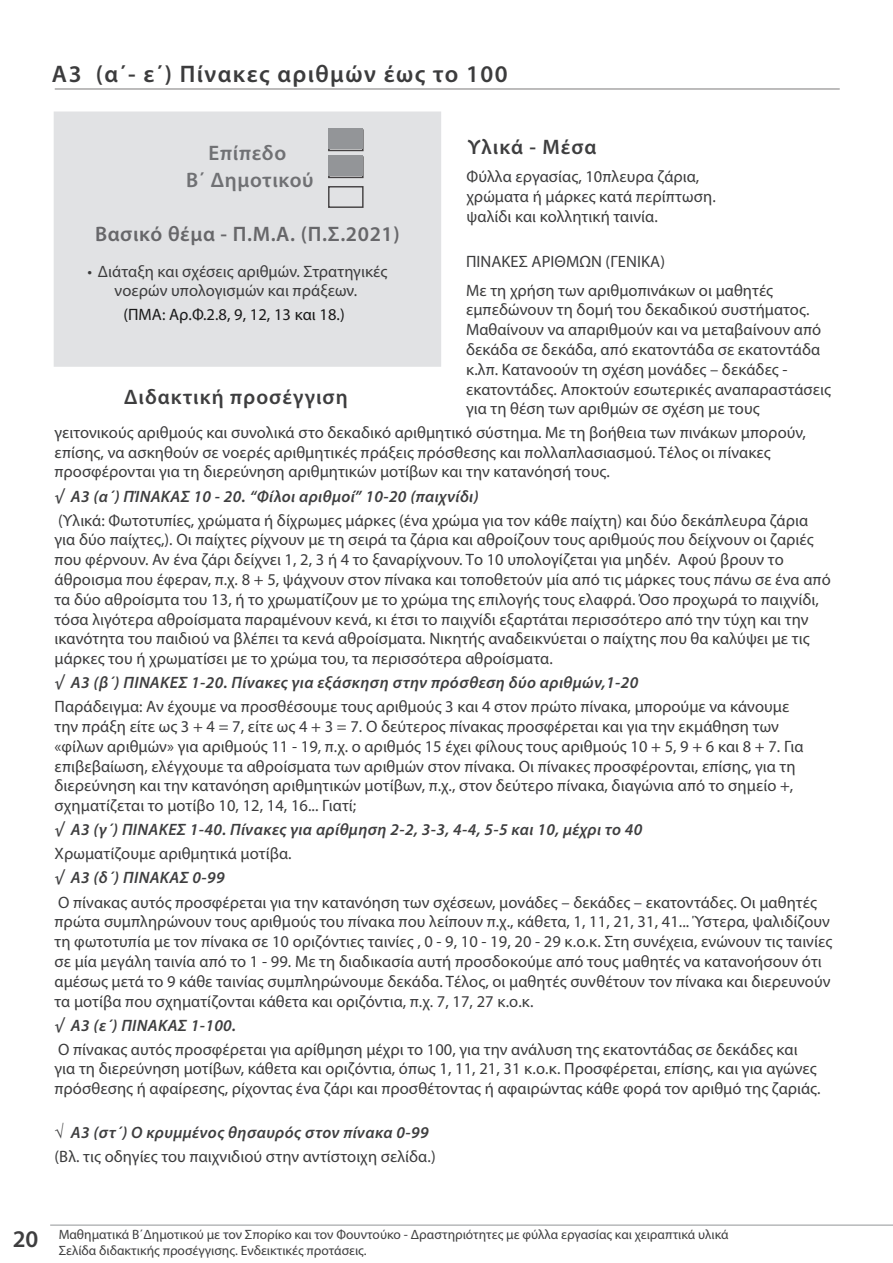
<style>
.page{position:relative;width:893px;height:1263px;background:#fff}
.page>*{position:absolute;margin:0;border:0;box-sizing:border-box;transform-origin:0 0}
.title_1{font:600 24px "Myriad Pro";letter-spacing:.06em;color:#3c3c3d}
.t1{font:600 21px "Myriad Pro";letter-spacing:.05em;color:#3e3e3f}
.t2{font:600 21px "Myriad Pro";letter-spacing:.03em;color:#67676a}
.t3{font:600 21px/27px "Myriad Pro";letter-spacing:.03em;color:#707174;text-align:center}
.teachers_text{font:16.5px/19.8px "Myriad Pro";letter-spacing:.005em;color:#3c3c3d}
.ypotitlos{font:italic 600 16.5px "Myriad Pro";letter-spacing:.025em;color:#3e3e3f}
.normal_11{font:16.5px "Myriad Pro";letter-spacing:.005em;color:#191919}
.t4{font:13.5px/16.2px "Myriad Pro";color:#3e3e3f}
.s1{font-family:"Arial";font-weight:400}
.s2{font-weight:600;font-size:24px}
</style>
<div class="page">
<div style="left:54px;top:112px;width:386px;height:254px;background:#e1e2e4"></div>
<div style="left:54px;top:112px;width:387px;height:255px;border:2px solid #e1e2e4"></div>
<hr style="left:50px;top:1225px;width:843px;height:1px;background:#939598">
<hr style="left:55px;top:89px;width:785px;height:1px;background:#231f20">
<div style="left:328px;top:129px;width:36px;height:22px;border:1px solid #231f20"></div>
<div style="left:328px;top:156px;width:36px;height:22px;border:1px solid #231f20"></div>
<div style="left:328px;top:186px;width:36px;height:22px;border:1px solid #231f20"></div>
<div style="left:328px;top:155px;width:34px;height:20px;background:#939598"></div>
<div style="left:328px;top:128px;width:34px;height:20px;background:#939598"></div>
<p class="title_1" style="left:52px;top:58px;width:457px">Α3 (α΄- ε΄) Πίνακες αριθμών έως το 100</p>
<p class="t3" style="left:186px;top:139px;width:129px">Επίπεδο<br>Β΄ Δημοτικού</p>
<p class="t2" style="left:95px;top:221px;width:306px">Βασικό θέμα - Π.Μ.Α. (Π.Σ.2021)</p>
<p class="teachers_text" style="left:88px;top:261px;width:301px;text-align:center">• Διάταξη και σχέσεις αριθμών. Στρατηγικές νοερών υπολογισμών και πράξεων.</p>
<p class="normal_11" style="left:123px;top:304px;width:223px">(ΠΜΑ: Αρ.Φ.2.8, 9, 12, 13 και 18.)</p>
<p class="t1" style="left:124px;top:384px;width:225px">Διδακτική προσέγγιση</p>
<p class="t1" style="left:468px;top:133px;width:130px">Υλικά - Μέσα</p>
<p class="teachers_text" style="left:466px;top:167px;width:251px">Φύλλα εργασίας, 10πλευρα ζάρια, χρώματα ή μάρκες κατά περίπτωση. ψαλίδι και κολλητική ταινία.</p>
<p class="teachers_text" style="left:466px;top:252px;width:200px">ΠΙΝΑΚΕΣ ΑΡΙΘΜΩΝ (ΓΕΝΙΚΑ)</p>
<p class="teachers_text" style="left:466px;top:280px;width:366px">Με τη χρήση των αριθμοπινάκων οι μαθητές εμπεδώνουν τη δομή του δεκαδικού συστήματος.<br>Μαθαίνουν να απαριθμούν και να μεταβαίνουν από δεκάδα σε δεκάδα, από εκατοντάδα σε εκατοντάδα κ.λπ. Κατανοούν τη σχέση μονάδες – δεκάδες - εκατοντάδες. Αποκτούν εσωτερικές αναπαραστάσεις για τη θέση των αριθμών σε σχέση με τους</p>
<p class="teachers_text" style="left:55px;top:422px;width:753px">γειτονικούς αριθμούς και συνολικά στο δεκαδικό αριθμητικό σύστημα. Με τη βοήθεια των πινάκων μπορούν, επίσης, να ασκηθούν σε νοερές αριθμητικές πράξεις πρόσθεσης και πολλαπλασιασμού. Τέλος οι πίνακες προσφέρονται για τη διερεύνηση αριθμητικών μοτίβων και την κατανόησή τους.</p>
<p class="ypotitlos" style="left:55px;top:485px;width:426px">√ Α3 (α΄) ΠΊΝΑΚΑΣ 10 - 20. “Φίλοι αριθμοί” 10-20 (παιχνίδι)</p>
<p class="teachers_text" style="left:55px;top:510px;width:778px">(Υλικά: Φωτοτυπίες, χρώματα ή δίχρωμες μάρκες (ένα χρώμα για τον κάθε παίχτη) και δύο δεκάπλευρα ζάρια<br>για δύο παίχτες,). Οι παίχτες ρίχνουν με τη σειρά τα ζάρια και αθροίζουν τους αριθμούς που δείχνουν οι ζαριές που φέρνουν. Αν ένα ζάρι δείχνει 1, 2, 3 ή 4 το ξαναρίχνουν. Το 10 υπολογίζεται για μηδέν. Αφού βρουν το άθροισμα που έφεραν, π.χ. 8 + 5, ψάχνουν στον πίνακα και τοποθετούν μία από τις μάρκες τους πάνω σε ένα από τα δύο αθροίσμτα του 13, ή το χρωματίζουν με το χρώμα της επιλογής τους ελαφρά. Όσο προχωρά το παιχνίδι, τόσα λιγότερα αθροίσματα παραμένουν κενά, κι έτσι το παιχνίδι εξαρτάται περισσότερο από την τύχη και την ικανότητα του παιδιού να βλέπει τα κενά αθροίσματα. Νικητής αναδεικνύεται ο παίχτης που θα καλύψει με τις μάρκες του ή χρωματίσει με το χρώμα του, τα περισσότερα αθροίσματα.</p>
<p class="ypotitlos" style="left:55px;top:672px;width:585px">√ Α3 (β΄) ΠΙΝΑΚΕΣ 1-20. Πίνακες για εξάσκηση στην πρόσθεση δύο αριθμών,1-20</p>
<p class="teachers_text" style="left:55px;top:697px;width:751px">Παράδειγμα: Αν έχουμε να προσθέσουμε τους αριθμούς 3 και 4 στον πρώτο πίνακα, μπορούμε να κάνουμε την πράξη είτε ως 3 + 4 = 7, είτε ως 4 + 3 = 7. Ο δεύτερος πίνακας προσφέρεται και για την εκμάθηση των «φίλων αριθμών» για αριθμούς 11 - 19, π.χ. ο αριθμός 15 έχει φίλους τους αριθμούς 10 + 5, 9 + 6 και 8 + 7. Για επιβεβαίωση, ελέγχουμε τα αθροίσματα των αριθμών στον πίνακα. Οι πίνακες προσφέρονται, επίσης, για τη διερεύνηση και την κατανόηση αριθμητικών μοτίβων, π.χ., στον δεύτερο πίνακα, διαγώνια από το σημείο +, σχηματίζεται το μοτίβο 10, 12, 14, 16... Γιατί;</p>
<p class="ypotitlos" style="left:55px;top:819px;width:589px">√ Α3 (γ΄) ΠΙΝΑΚΕΣ 1-40. Πίνακες για αρίθμηση 2-2, 3-3, 4-4, 5-5 και 10, μέχρι το 40</p>
<p class="teachers_text" style="left:55px;top:844px;width:239px">Χρωματίζουμε αριθμητικά μοτίβα.</p>
<p class="ypotitlos" style="left:55px;top:867px;width:172px">√ Α3 (δ΄) ΠΙΝΑΚΑΣ 0-99</p>
<p class="teachers_text" style="left:55px;top:892px;width:779px">Ο πίνακας αυτός προσφέρεται για την κατανόηση των σχέσεων, μονάδες – δεκάδες – εκατοντάδες. Οι μαθητές πρώτα συμπληρώνουν τους αριθμούς του πίνακα που λείπουν π.χ., κάθετα, 1, 11, 21, 31, 41... Ύστερα, ψαλιδίζουν τη φωτοτυπία με τον πίνακα σε 10 οριζόντιες ταινίες , 0 - 9, 10 - 19, 20 - 29 κ.ο.κ. Στη συνέχεια, ενώνουν τις ταινίες σε μία μεγάλη ταινία από το 1 - 99. Με τη διαδικασία αυτή προσδοκούμε από τους μαθητές να κατανοήσουν ότι αμέσως μετά το 9 κάθε ταινίας συμπληρώνουμε δεκάδα. Τέλος, οι μαθητές συνθέτουν τον πίνακα και διερευνούν τα μοτίβα που σχηματίζονται κάθετα και οριζόντια, π.χ. 7, 17, 27 κ.ο.κ.</p>
<p class="ypotitlos" style="left:55px;top:1014px;width:183px">√ Α3 (ε΄) ΠΙΝΑΚΑΣ 1-100.</p>
<p class="teachers_text" style="left:55px;top:1039px;width:768px">Ο πίνακας αυτός προσφέρεται για αρίθμηση μέχρι το 100, για την ανάλυση της εκατοντάδας σε δεκάδες και<br>για τη διερεύνηση μοτίβων, κάθετα και οριζόντια, όπως 1, 11, 21, 31 κ.ο.κ. Προσφέρεται, επίσης, και για αγώνες πρόσθεσης ή αφαίρεσης, ρίχοντας ένα ζάρι και προσθέτοντας ή αφαιρώντας κάθε φορά τον αριθμό της ζαριάς.</p>
<p class="ypotitlos" style="left:55px;top:1122px;width:376px"><span class="s1">√</span> Α3 (στ΄) Ο κρυμμένος θησαυρός στον πίνακα 0-99</p>
<p class="teachers_text" style="left:55px;top:1146px;width:383px">(Βλ. τις οδηγίες του παιχνιδιού στην αντίστοιχη σελίδα.)</p>
<p class="t4" style="left:59px;top:1226px;width:671px;text-indent:-46px"><span class="s2">20</span> Μαθηματικά Β΄Δημοτικού με τον Σπορίκο και τον Φουντούκο - Δραστηριότητες με φύλλα εργασίας και χειραπτικά υλικά<br>Σελίδα διδακτικής προσέγγισης. Ενδεικτικές προτάσεις.</p>
</div>
